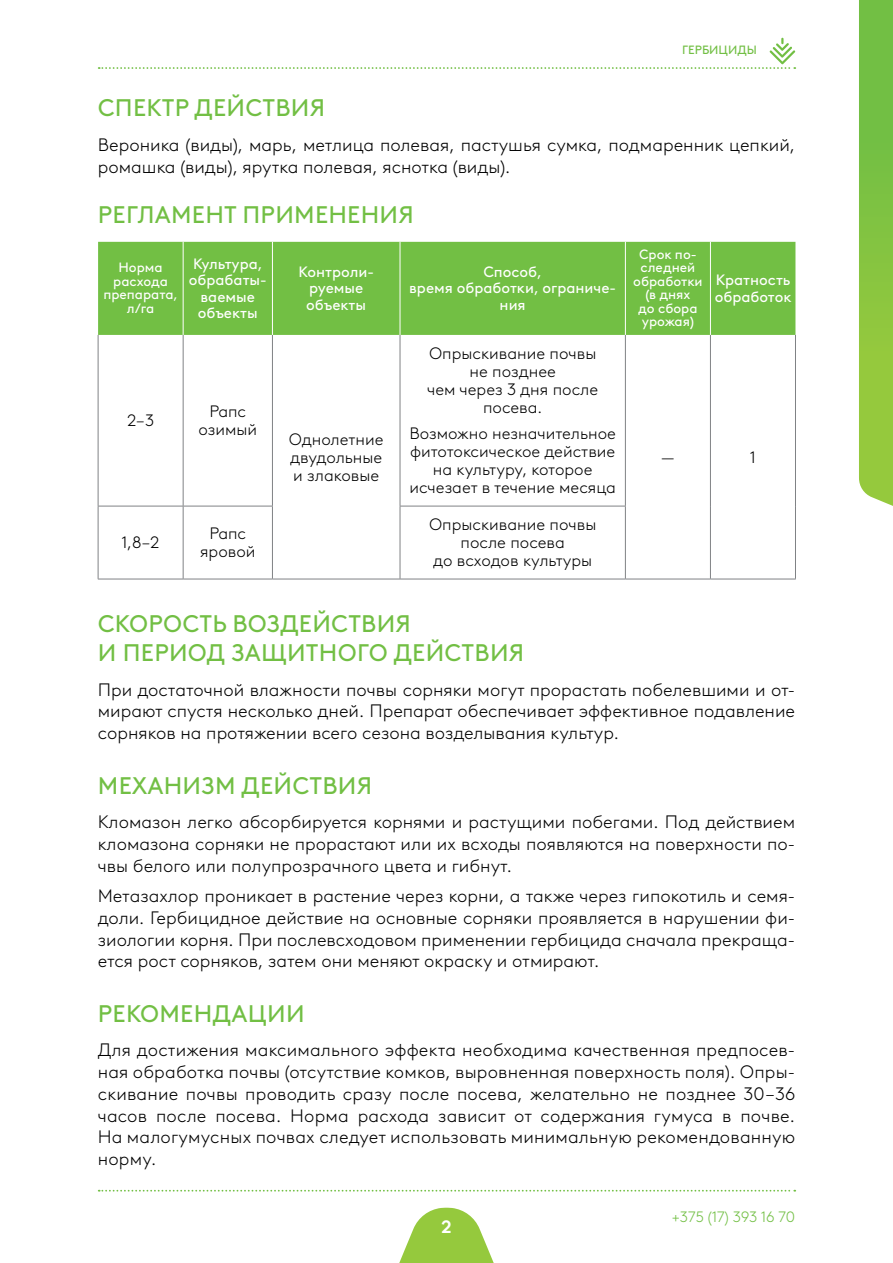
<style>
.page{position:relative;width:893px;height:1263px;background:#fff}
.page>*{position:absolute;margin:0;border:0;box-sizing:border-box;transform-origin:0 0}
.t1{font:24px/29px "Brown LL Pan";letter-spacing:.01em;color:#72bf44}
.t2{font:300 18px/21.8px "Brown LL Pan";color:#000;text-align:justify}
.t3{font:700 18px "Brown LL Pan";color:#fff}
.t4{font:300 16.5px/18px "Brown LL Pan";color:#000;text-align:center}
.t5{font:15px/16.5px "Brown LL Pan";color:#fff;text-align:center}
.t6{font:300 15px "Brown LL Pan";color:#72bf44}
.t7{font:13.5px/13.5px "Brown LL Pan";color:#fff;text-align:center}
.t8{font:12px "Brown LL Pan";color:#72bf44}
</style>
<div class="page">
<div style="left:98px;top:242px;width:697px;height:93px;background:#72bf44"></div>
<hr style="left:183px;top:335px;width:1px;height:171px;background:#808285">
<hr style="left:272px;top:335px;width:1px;height:171px;background:#808285">
<hr style="left:400px;top:335px;width:1px;height:171px;background:#808285">
<hr style="left:625px;top:335px;width:1px;height:171px;background:#808285">
<hr style="left:710px;top:335px;width:1px;height:171px;background:#808285">
<hr style="left:183px;top:506px;width:1px;height:73px;background:#808285">
<hr style="left:272px;top:506px;width:1px;height:73px;background:#808285">
<hr style="left:400px;top:506px;width:1px;height:73px;background:#808285">
<hr style="left:625px;top:506px;width:1px;height:73px;background:#808285">
<hr style="left:710px;top:506px;width:1px;height:73px;background:#808285">
<hr style="left:183px;top:242px;width:1px;height:93px;background:#fff">
<hr style="left:272px;top:242px;width:1px;height:93px;background:#fff">
<hr style="left:400px;top:242px;width:1px;height:93px;background:#fff">
<hr style="left:625px;top:242px;width:1px;height:93px;background:#fff">
<hr style="left:710px;top:242px;width:1px;height:93px;background:#fff">
<hr style="left:98px;top:335px;width:1px;height:171px;background:#808285">
<hr style="left:795px;top:335px;width:1px;height:171px;background:#808285">
<hr style="left:98px;top:506px;width:85px;height:1px;background:#808285">
<hr style="left:98px;top:506px;width:1px;height:73px;background:#808285">
<hr style="left:183px;top:506px;width:90px;height:1px;background:#808285">
<hr style="left:400px;top:506px;width:226px;height:1px;background:#808285">
<hr style="left:795px;top:506px;width:1px;height:73px;background:#808285">
<hr style="left:98px;top:579px;width:85px;height:1px;background:#808285">
<hr style="left:183px;top:579px;width:89px;height:1px;background:#808285">
<hr style="left:272px;top:579px;width:128px;height:1px;background:#808285">
<hr style="left:400px;top:579px;width:225px;height:1px;background:#808285">
<hr style="left:625px;top:579px;width:85px;height:1px;background:#808285">
<hr style="left:710px;top:579px;width:86px;height:1px;background:#808285">
<svg style="left:859px;top:0;width:34px;height:506px;background:#85c443"></svg>
<svg style="left:399px;top:1208px;width:95px;height:55px"></svg>
<svg style="left:99px;top:1190px;width:696px;height:1px"></svg>
<svg style="left:99px;top:38px;width:696px;height:31px"></svg>
<p class="t8" style="left:682px;top:41px;width:76px">ГЕРБИЦИДЫ</p>
<h1 class="t1" style="left:98px;top:92px;width:50px">СПЕКТР</h1>
<h1 class="t1" style="left:194px;top:92px;width:132px">ДЕЙСТВИЯ</h1>
<p class="t2" style="left:98px;top:133px;width:699px">Вероника (виды), марь, метлица полевая, пастушья сумка, подмаренник цепкий, ромашка (виды), ярутка полевая, яснотка (виды).</p>
<h1 class="t1" style="left:98px;top:198px;width:317px">РЕГЛАМЕНТ ПРИ МЕНЕНИЯ</h1>
<p class="t7" style="left:103px;top:260px;width:76px">Норма расхода препарата, л/га</p>
<p class="t5" style="left:189px;top:254px;width:79px">Культура, обрабаты&shy;ваемые объекты</p>
<p class="t5" style="left:298px;top:262px;width:77px">Контроли&shy;руемые объекты</p>
<p class="t5" style="left:409px;top:262px;width:208px">Способ,<br>время обработки, ограниче&shy;ния</p>
<p class="t7" style="left:633px;top:246px;width:71px">Срок по&shy;следней обработки (в днях<br>до сбора урожая)</p>
<p class="t5" style="left:715px;top:271px;width:78px;text-align:left">Кратность обработок</p>
<p class="t4" style="left:127px;top:410px;width:29px">2–3</p>
<p class="t4" style="left:198px;top:401px;width:60px">Рапс озимый</p>
<p class="t4" style="left:289px;top:429px;width:96px;text-align:justify">Однолетние двудольные и злаковые</p>
<p class="t4" style="left:427px;top:343px;width:173px">Опрыскивание почвы не позднее<br>чем через 3 дня после посева.</p>
<p class="t4" style="left:409px;top:424px;width:208px">Возможно незначительное фитотоксическое действие на культуру, которое исчезает в течение месяца</p>
<p class="t4" style="left:122px;top:533px;width:39px">1,8–2</p>
<p class="t4" style="left:200px;top:524px;width:57px">Рапс яровой</p>
<p class="t4" style="left:429px;top:515px;width:169px">Опрыскивание почвы после посева<br>до всходов культуры</p>
<p class="t4" style="left:661px;top:447px;width:16px">—</p>
<p class="t4" style="left:750px;top:447px;width:7px">1</p>
<h1 class="t1" style="left:98px;top:607px;width:315px">СКОРОСТЬ ВОЗДЕЙСТВИЯ<br>И ПЕРИ</h1>
<h1 class="t1" style="left:188px;top:636px;width:338px">ОД ЗАЩИТНОГО ДЕЙСТВИЯ</h1>
<p class="t2" style="left:98px;top:677px;width:699px">При достаточной влажности почвы сорняки могут прорастать побелевшими и от&shy;мирают спустя несколько дней. Препарат обеспечивает эффективное подавление сорняков на протяжении всего сезона возделывания культур.</p>
<h1 class="t1" style="left:98px;top:769px;width:276px">МЕХАНИЗМ ДЕЙСТВИЯ</h1>
<p class="t2" style="left:98px;top:810px;width:699px">Кломазон легко абсорбируется корнями и растущими побегами. Под действием кломазона сорняки не прорастают или их всходы появляются на поверхности по&shy;чвы белого или полупрозрачного цвета и гибнут.</p>
<p class="t2" style="left:98px;top:884px;width:699px">Метазахлор проникает в растение через корни, а также через гипокотиль и семя&shy;доли. Гербицидное действие на основные сорняки проявляется в нарушении фи&shy;зиологии корня. При послевсходовом применении гербицида сначала прекраща&shy;ется рост сорняков, затем они меняют окраску и отмирают.</p>
<h1 class="t1" style="left:98px;top:997px;width:187px">РЕКОМЕНДАЦИИ</h1>
<p class="t2" style="left:98px;top:1038px;width:699px">Для достижения максимального эффекта необходима качественная предпосев&shy;ная обработка почвы (отсутствие комков, выровненная поверхность поля). Опры&shy;скивание почвы проводить сразу после посева, желательно не позднее 30–36 часов после посева. Норма расхода зависит от содержания гумуса в почве.<br>На малогумусных почвах следует использовать минимальную рекомендованную норму.</p>
<p class="t3" style="left:441px;top:1213px;width:12px">2</p>
<p class="t6" style="left:672px;top:1206px;width:125px">+375 (17) 393 16 70</p>
</div>
